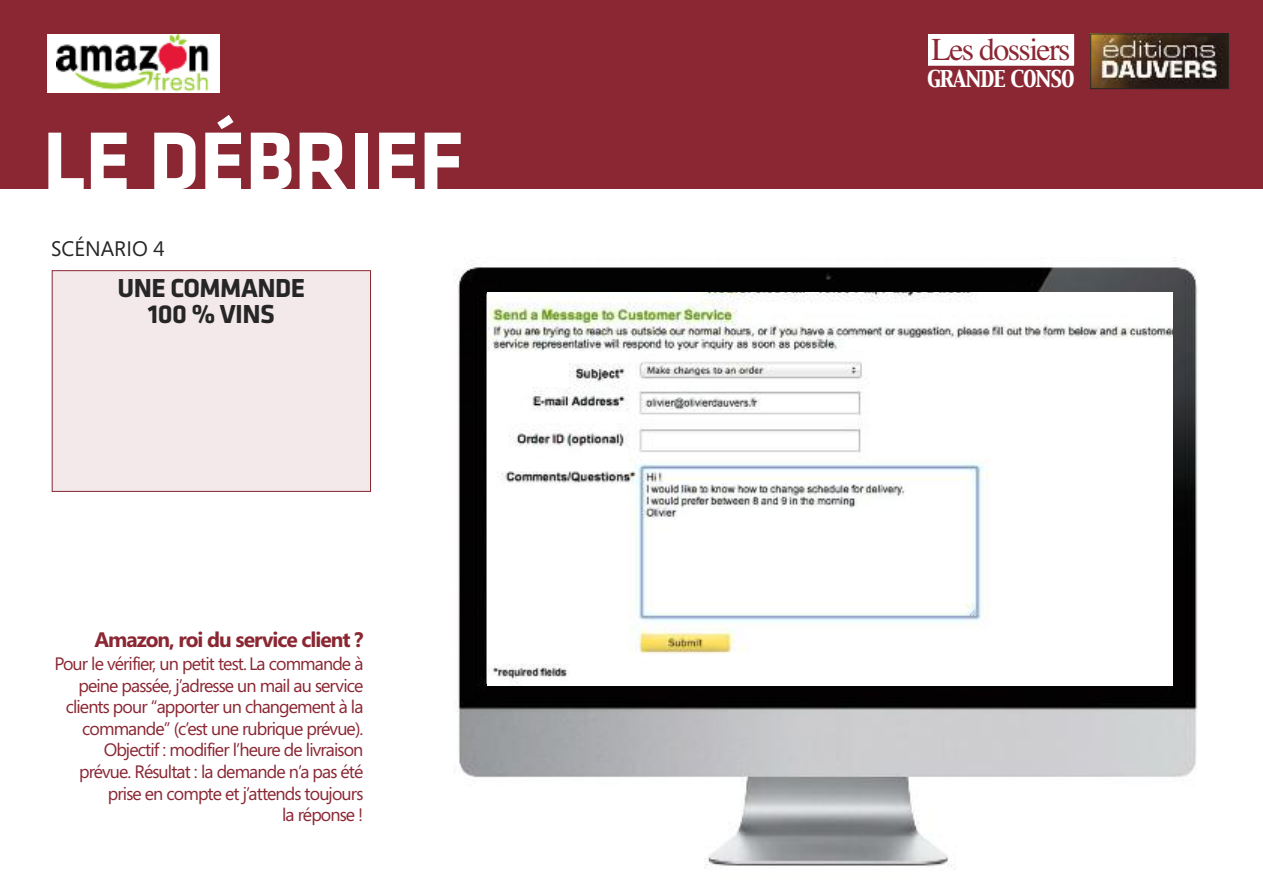
<style>
.page{position:relative;width:1263px;height:893px;background:#fff}
.page>*{position:absolute;margin:0;border:0;box-sizing:border-box;transform-origin:0 0}
.t1{font:700 85.35px "Klavika";color:#fff}
.t2{font:31.8px "Times";letter-spacing:-.05em;color:#8a2733}
.t3{font:700 27px/25.5px "Klavika";letter-spacing:-.02em;color:#272627;text-align:center}
.t4{font:700 21px "Segoe";letter-spacing:-.05em;color:#8a2733}
.t5{font:21px "Segoe";color:#272627}
.t6{font:20.4px "Capitals";letter-spacing:-.05em;color:#fff}
.t7{font:18px/21.6px "Segoe";letter-spacing:-.05em;color:#8a2733;text-align:right}
</style>
<div class="page">
<div style="left:0;top:0;width:1263px;height:189px;background:#8a2733"></div>
<img style="left:1092px;top:36px;width:135px;height:51px">
<div style="left:1090px;top:34px;width:139px;height:55px;border:1px solid #272627"></div>
<div style="left:928px;top:34px;width:146px;height:32px;background:#fff"></div>
<div style="left:926px;top:32px;width:150px;height:35px;border:2px solid #8a2733"></div>
<div style="left:52px;top:271px;width:318px;height:220px;background:#f3e9eb"></div>
<div style="left:52px;top:270px;width:319px;height:222px;border:1px solid #8a2733"></div>
<div style="left:47px;top:34px;width:173px;height:59px;background:#fff"></div>
<img style="left:56px;top:34px;width:153px;height:58px">
<img style="left:454px;top:260px;width:744px;height:610px">
<img style="left:487px;top:292px;width:686px;height:393px">
<h1 class="t1" style="left:43px;top:133px;width:422px">LE DÉBRIEF</h1>
<p class="t5" style="left:51px;top:236px;width:115px">SCÉNARIO 4</p>
<h3 class="t3" style="left:118px;top:278px;width:189px">UNE COMMANDE<br>100 % VINS</h3>
<p class="t4" style="left:95px;top:628px;width:270px">Amazon, roi du service client ?</p>
<p class="t7" style="left:55px;top:653px;width:310px">Pour le vérifier, un petit test. La commande à peine passée, j’adresse un mail au service clients pour “apporter un changement à la commande” (c’est une rubrique prévue).<br>Objectif : modifier l’heure de livraison prévue. Résultat : la demande n’a pas été prise en compte et j’attends toujours<br>la réponse !</p>
<h2 class="t2" style="left:931px;top:30px;width:141px">Les dossiers</h2>
<p class="t6" style="left:927px;top:68px;width:149px">GRANDE CONSO</p>
</div>
